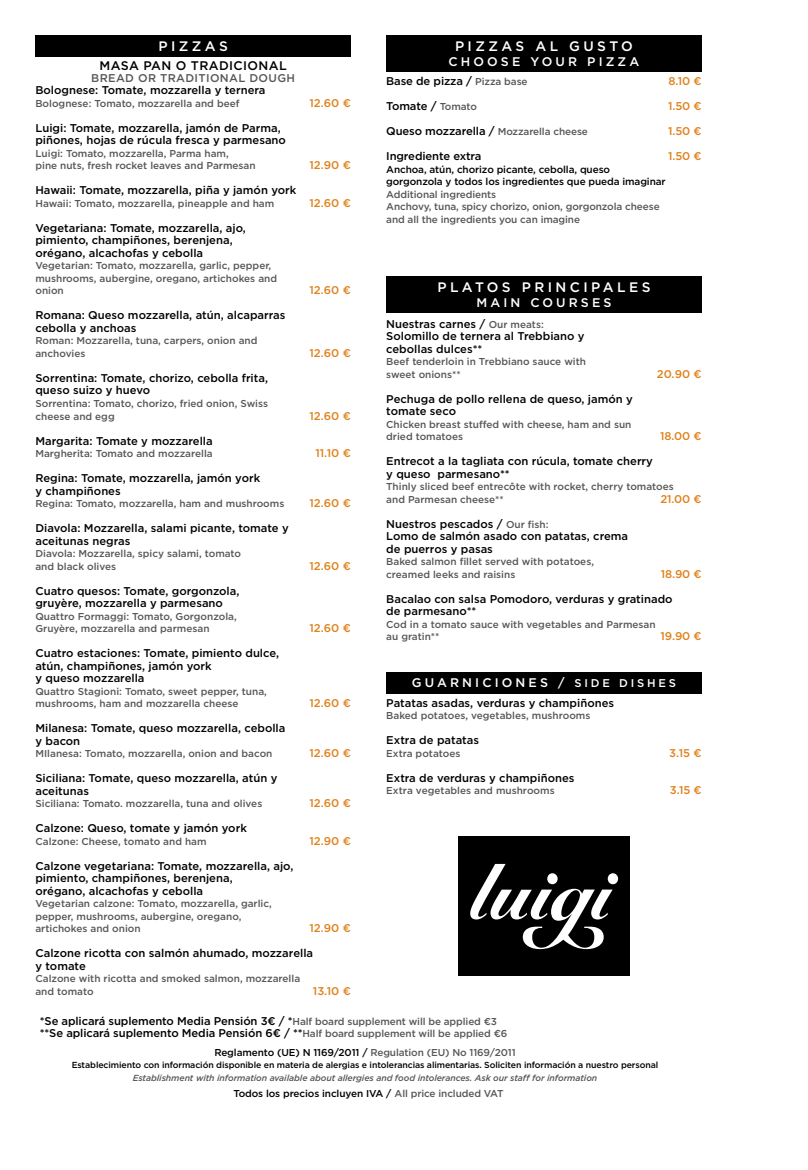
<style>
.page{position:relative;width:808px;height:1170px;background:#fff}
.page>*{position:absolute;margin:0;border:0;box-sizing:border-box;transform-origin:0 0}
.t1{font:500 13.75px "Gotham";letter-spacing:.25em;color:#fff}
.t2{font:500 12.5px "Gotham";letter-spacing:.25em;color:#fff}
.t3{font:500 12.5px "Gotham";letter-spacing:.03em;color:#000}
.t4{font:500 11.25px/12.5px "Gotham";color:#000}
.t5{font:500 11.25px "Gotham";color:#e0821c}
.t6{font:500 11.25px "Gotham";letter-spacing:.03em;color:#575756}
.t7{font:500 10px/12.5px "Gotham";color:#575756}
.t8{font:500 10px/12.5px "Gotham";letter-spacing:-.01em;color:#000}
.t9{font:500 8.75px "Gotham";letter-spacing:-.01em;color:#000}
.t10{font:italic 500 8.75px "Gotham";letter-spacing:-.01em;color:#575756}
.s1{font-size:10px;color:#575756}
.s2{font-size:11.25px}
.s3{color:#575756}
</style>
<div class="page">
<div style="left:386px;top:35px;width:316px;height:37px;background:#000"></div>
<div style="left:386px;top:672px;width:316px;height:21px;background:#000"></div>
<div style="left:35px;top:36px;width:316px;height:21px;background:#000"></div>
<div style="left:386px;top:276px;width:316px;height:37px;background:#000"></div>
<div style="left:458px;top:836px;width:172px;height:139px;background:#000"></div>
<svg style="left:470px;top:863px;width:148px;height:86px"></svg>
<p class="t1" style="left:158px;top:37px;width:71px">PIZZAS</p>
<p class="t3" style="left:99px;top:58px;width:189px">MASA PAN O TRADICIONAL</p>
<p class="t6" style="left:91px;top:71px;width:205px">BREAD OR TRADITIONAL DOUGH</p>
<p class="t4" style="left:35px;top:84px;width:231px">Bolognese: Tomate, mozzarella y ternera</p>
<p class="t7" style="left:35px;top:97px;width:206px">Bolognese: Tomato, mozzarella and beef</p>
<p class="t5" style="left:309px;top:95px;width:43px">12.60 €</p>
<p class="t4" style="left:35px;top:121px;width:252px">Luigi: Tomate, mozzarella, jamón de Parma, piñones, hojas de rúcula fresca y parmesano</p>
<p class="t7" style="left:35px;top:147px;width:222px">Luigi: Tomato, mozzarella, Parma ham,<br>pine nuts, fresh rocket leaves and Parmesan</p>
<p class="t5" style="left:309px;top:158px;width:43px">12.90 €</p>
<p class="t4" style="left:35px;top:184px;width:262px">Hawaii: Tomate, mozzarella, piña y jamón york</p>
<p class="t7" style="left:35px;top:197px;width:240px">Hawaii: Tomato, mozzarella, pineapple and ham</p>
<p class="t5" style="left:309px;top:195px;width:43px">12.60 €</p>
<p class="t4" style="left:35px;top:221px;width:212px">Vegetariana: Tomate, mozzarella, ajo, pimiento, champiñones, berenjena, orégano, alcachofas y cebolla</p>
<p class="t7" style="left:35px;top:259px;width:243px">Vegetarian: Tomato, mozzarella, garlic, pepper, mushrooms, aubergine, oregano, artichokes and onion</p>
<p class="t5" style="left:309px;top:283px;width:43px">12.60 €</p>
<p class="t4" style="left:35px;top:309px;width:252px">Romana: Queso mozzarella, atún, alcaparras cebolla y anchoas</p>
<p class="t7" style="left:35px;top:334px;width:223px">Roman: Mozzarella, tuna, carpers, onion and anchovies</p>
<p class="t5" style="left:309px;top:345px;width:43px">12.60 €</p>
<p class="t4" style="left:35px;top:371px;width:234px">Sorrentina: Tomate, chorizo, cebolla frita, queso suizo y huevo</p>
<p class="t7" style="left:35px;top:397px;width:234px">Sorrentina: Tomato, chorizo, fried onion, Swiss cheese and egg</p>
<p class="t5" style="left:309px;top:408px;width:43px">12.60 €</p>
<p class="t4" style="left:35px;top:434px;width:179px">Margarita: Tomate y mozzarella</p>
<p class="t7" style="left:35px;top:447px;width:179px">Margherita: Tomato and mozzarella</p>
<p class="t5" style="left:315px;top:445px;width:37px">11.10 €</p>
<p class="t4" style="left:35px;top:471px;width:226px">Regina: Tomate, mozzarella, jamón york y champiñones</p>
<p class="t7" style="left:35px;top:497px;width:250px">Regina: Tomato, mozzarella, ham and mushrooms</p>
<p class="t5" style="left:309px;top:495px;width:43px">12.60 €</p>
<p class="t4" style="left:35px;top:521px;width:255px">Diavola: Mozzarella, salami picante, tomate y aceitunas negras</p>
<p class="t7" style="left:35px;top:547px;width:207px">Diavola: Mozzarella, spicy salami, tomato and black olives</p>
<p class="t5" style="left:309px;top:558px;width:43px">12.60 €</p>
<p class="t4" style="left:35px;top:584px;width:206px">Cuatro quesos: Tomate, gorgonzola, gruyère, mozzarella y parmesano</p>
<p class="t7" style="left:35px;top:609px;width:203px">Quattro Formaggi: Tomato, Gorgonzola,<br>Gruyère, mozzarella and parmesan</p>
<p class="t5" style="left:309px;top:620px;width:43px">12.60 €</p>
<p class="t4" style="left:35px;top:646px;width:245px">Cuatro estaciones: Tomate, pimiento dulce, atún, champiñones, jamón york<br>y queso mozzarella</p>
<p class="t7" style="left:35px;top:684px;width:233px">Quattro Stagioni: Tomato, sweet pepper, tuna, mushrooms, ham and mozzarella cheese</p>
<p class="t5" style="left:309px;top:695px;width:43px">12.60 €</p>
<p class="t4" style="left:35px;top:721px;width:251px">Milanesa: Tomate, queso mozzarella, cebolla y bacon</p>
<p class="t7" style="left:35px;top:747px;width:239px">MIlanesa: Tomato, mozzarella, onion and bacon</p>
<p class="t5" style="left:309px;top:745px;width:43px">12.60 €</p>
<p class="t4" style="left:35px;top:771px;width:244px">Siciliana: Tomate, queso mozzarella, atún y aceitunas</p>
<p class="t7" style="left:35px;top:797px;width:228px">Siciliana: Tomato. mozzarella, tuna and olives</p>
<p class="t5" style="left:309px;top:795px;width:43px">12.60 €</p>
<p class="t4" style="left:35px;top:821px;width:213px">Calzone: Queso, tomate y jamón york</p>
<p class="t7" style="left:35px;top:834px;width:173px">Calzone: Cheese, tomato and ham</p>
<p class="t5" style="left:309px;top:833px;width:43px">12.90 €</p>
<p class="t4" style="left:35px;top:859px;width:259px">Calzone vegetariana: Tomate, mozzarella, ajo, pimiento, champiñones, berenjena,<br>orégano, alcachofas y cebolla</p>
<p class="t7" style="left:35px;top:897px;width:238px">Vegetarian calzone: Tomato, mozzarella, garlic, pepper, mushrooms, aubergine, oregano, artichokes and onion</p>
<p class="t5" style="left:309px;top:920px;width:43px">12.90 €</p>
<p class="t4" style="left:35px;top:946px;width:279px">Calzone ricotta con salmón ahumado, mozzarella y tomate</p>
<p class="t7" style="left:35px;top:972px;width:266px">Calzone with ricotta and smoked salmon, mozzarella and tomato</p>
<p class="t5" style="left:313px;top:983px;width:39px">13.10 €</p>
<p class="t1" style="left:455px;top:37px;width:179px">PIZZAS AL GUSTO</p>
<p class="t2" style="left:448px;top:53px;width:192px">CHOOSE YOUR PIZZA</p>
<p class="t4" style="left:386px;top:75px;width:143px">Base de pizza / <span class="s1">Pizza base</span></p>
<p class="t5" style="left:668px;top:74px;width:35px">8.10 €</p>
<p class="t4" style="left:386px;top:100px;width:92px">Tomate / <span class="s1">Tomato</span></p>
<p class="t5" style="left:668px;top:99px;width:35px">1.50 €</p>
<p class="t4" style="left:386px;top:125px;width:203px">Queso mozzarella / <span class="s1">Mozzarella cheese</span></p>
<p class="t5" style="left:668px;top:124px;width:35px">1.50 €</p>
<p class="t4" style="left:386px;top:150px;width:97px">Ingrediente extra</p>
<p class="t5" style="left:668px;top:149px;width:35px">1.50 €</p>
<p class="t8" style="left:386px;top:163px;width:281px">Anchoa, atún, chorizo picante, cebolla, queso gorgonzola y todos los ingredientes que pueda imaginar</p>
<p class="t7" style="left:386px;top:188px;width:275px">Additional ingredients<br>Anchovy, tuna, spicy chorizo, onion, gorgonzola cheese and all the ingredients you can imagine</p>
<p class="t1" style="left:437px;top:278px;width:215px">PLATOS PRINCIPALES</p>
<p class="t2" style="left:476px;top:294px;width:137px">MAIN COURSES</p>
<p class="t4" style="left:386px;top:317px;width:200px">Nuestras carnes / <span class="s1">Our meats:<br></span>Solomillo de ternera al Trebbiano y cebollas dulces**</p>
<p class="t7" style="left:386px;top:355px;width:201px">Beef tenderloin in Trebbiano sauce with sweet onions**</p>
<p class="t5" style="left:657px;top:366px;width:46px">20.90 €</p>
<p class="t4" style="left:386px;top:392px;width:248px">Pechuga de pollo rellena de queso, jamón y tomate seco</p>
<p class="t7" style="left:386px;top:418px;width:247px">Chicken breast stuffed with cheese, ham and sun dried tomatoes</p>
<p class="t5" style="left:660px;top:429px;width:43px">18.00 €</p>
<p class="t4" style="left:386px;top:455px;width:268px">Entrecot a la tagliata con rúcula, tomate cherry y queso parmesano**</p>
<p class="t7" style="left:386px;top:480px;width:289px">Thinly sliced beef entrecôte with rocket, cherry tomatoes and Parmesan cheese**</p>
<p class="t5" style="left:660px;top:491px;width:43px">21.00 €</p>
<p class="t4" style="left:386px;top:517px;width:243px">Nuestros pescados / <span class="s1">Our fish:<br></span>Lomo de salmón asado con patatas, crema de puerros y pasas</p>
<p class="t7" style="left:386px;top:555px;width:209px">Baked salmon fillet served with potatoes, creamed leeks and raisins</p>
<p class="t5" style="left:661px;top:566px;width:42px">18.90 €</p>
<p class="t4" style="left:386px;top:592px;width:288px">Bacalao con salsa Pomodoro, verduras y gratinado de parmesano**</p>
<p class="t7" style="left:386px;top:618px;width:271px">Cod in a tomato sauce with vegetables and Parmesan au gratin**</p>
<p class="t5" style="left:661px;top:629px;width:43px">19.90 €</p>
<p class="t2" style="left:412px;top:674px;width:266px">GUARNICIONES / <span class="s2">SIDE DISHES</span></p>
<p class="t4" style="left:386px;top:696px;width:229px">Patatas asadas, verduras y champiñones</p>
<p class="t7" style="left:386px;top:709px;width:206px">Baked potatoes, vegetables, mushrooms</p>
<p class="t4" style="left:386px;top:734px;width:94px">Extra de patatas</p>
<p class="t7" style="left:386px;top:747px;width:76px">Extra potatoes</p>
<p class="t5" style="left:669px;top:745px;width:34px">3.15 €</p>
<p class="t4" style="left:386px;top:771px;width:190px">Extra de verduras y champiñones</p>
<p class="t7" style="left:386px;top:784px;width:170px">Extra vegetables and mushrooms</p>
<p class="t5" style="left:670px;top:783px;width:33px">3.15 €</p>
<p class="t4" style="left:40px;top:1014px;width:469px">*Se aplicará suplemento Media Pensión 3€ / *<span class="s1">Half board supplement will be applied €3 </span>**Se aplicará suplemento Media Pensión 6€ / **<span class="s1">Half board supplement will be applied €6</span></p>
<p class="t8" style="left:214px;top:1045px;width:303px">Reglamento (UE) N 1169/2011 / <span class="s3">Regulation (EU) No 1169/2011</span></p>
<p class="t9" style="left:72px;top:1059px;width:588px">Establecimiento con información disponible en materia de alergias e intolerancias alimentarias. Soliciten información a nuestro personal</p>
<p class="t10" style="left:133px;top:1071px;width:466px">Establishment with information available about allergies and food intolerances. Ask our staff for information</p>
<p class="t8" style="left:233px;top:1087px;width:272px">Todos los precios incluyen IVA / <span class="s3">All price included VAT</span></p>
</div>
